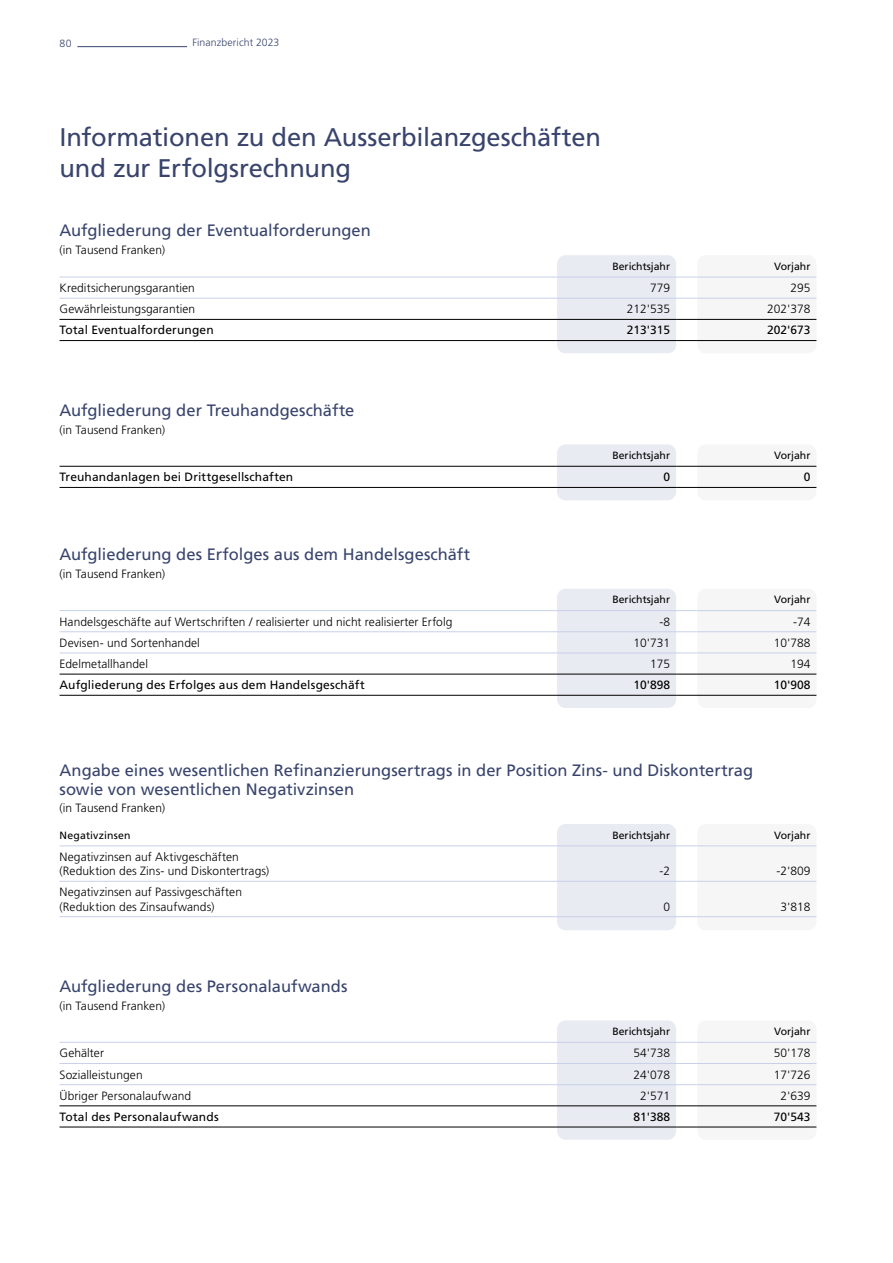
<style>
.page{position:relative;width:893px;height:1263px;background:#fff}
.page>*{position:absolute;margin:0;border:0;box-sizing:border-box;transform-origin:0 0}
.t1{font:25.5px/31.5px "Frutiger";letter-spacing:-.01em;color:#39446d}
.t2{font:16.5px/19.5px "Frutiger";color:#39446d}
.t3{font:300 12px/14.4px "Frutiger";letter-spacing:.005em;color:#000}
.t4{font:12px "Frutiger";letter-spacing:.01em;color:#000}
.t5{font:10.5px "Frutiger";color:#000}
.t6{font:300 10.5px "Frutiger";letter-spacing:.01em;color:#39446d}
.t7{font:10.5px "Frutiger";letter-spacing:.02em;color:#000}
</style>
<div class="page">
<hr style="left:77px;top:46px;width:110px;height:1px;background:#39446d">
<div style="left:697px;top:255px;width:119px;height:98px;background:#f6f6f6;border-radius:9px"></div>
<div style="left:697px;top:589px;width:119px;height:119px;background:#f6f6f6;border-radius:9px"></div>
<div style="left:697px;top:1020px;width:119px;height:120px;background:#f6f6f6;border-radius:9px"></div>
<div style="left:697px;top:824px;width:119px;height:106px;background:#f6f6f6;border-radius:9px"></div>
<div style="left:697px;top:444px;width:119px;height:56px;background:#f6f6f6;border-radius:9px"></div>
<div style="left:557px;top:255px;width:119px;height:98px;background:#e9ebf2;border-radius:9px"></div>
<div style="left:557px;top:589px;width:119px;height:119px;background:#e9ebf2;border-radius:9px"></div>
<div style="left:557px;top:1020px;width:119px;height:120px;background:#e9ebf2;border-radius:9px"></div>
<div style="left:557px;top:824px;width:119px;height:106px;background:#e9ebf2;border-radius:9px"></div>
<div style="left:557px;top:444px;width:119px;height:56px;background:#e9ebf2;border-radius:9px"></div>
<hr style="left:60px;top:277px;width:497px;height:1px;background:#c8d1e8">
<hr style="left:557px;top:277px;width:119px;height:1px;background:#c8d1e8">
<hr style="left:676px;top:277px;width:140px;height:1px;background:#c8d1e8">
<hr style="left:60px;top:298px;width:497px;height:1px;background:#c8d1e8">
<hr style="left:557px;top:298px;width:119px;height:1px;background:#c8d1e8">
<hr style="left:676px;top:298px;width:140px;height:1px;background:#c8d1e8">
<hr style="left:60px;top:319px;width:497px;height:1px;background:#000">
<hr style="left:557px;top:319px;width:119px;height:1px;background:#000">
<hr style="left:676px;top:319px;width:140px;height:1px;background:#000">
<hr style="left:60px;top:340px;width:497px;height:1px;background:#000">
<hr style="left:557px;top:340px;width:119px;height:1px;background:#000">
<hr style="left:676px;top:340px;width:140px;height:1px;background:#000">
<hr style="left:60px;top:610px;width:497px;height:1px;background:#c8d1e8">
<hr style="left:60px;top:652px;width:497px;height:1px;background:#c8d1e8">
<hr style="left:557px;top:610px;width:119px;height:1px;background:#c8d1e8">
<hr style="left:676px;top:610px;width:140px;height:1px;background:#c8d1e8">
<hr style="left:557px;top:652px;width:119px;height:1px;background:#c8d1e8">
<hr style="left:676px;top:652px;width:140px;height:1px;background:#c8d1e8">
<hr style="left:60px;top:631px;width:497px;height:1px;background:#c8d1e8">
<hr style="left:557px;top:631px;width:119px;height:1px;background:#c8d1e8">
<hr style="left:676px;top:631px;width:140px;height:1px;background:#c8d1e8">
<hr style="left:60px;top:695px;width:497px;height:1px;background:#000">
<hr style="left:557px;top:695px;width:119px;height:1px;background:#000">
<hr style="left:676px;top:695px;width:140px;height:1px;background:#000">
<hr style="left:60px;top:674px;width:497px;height:1px;background:#000">
<hr style="left:557px;top:674px;width:119px;height:1px;background:#000">
<hr style="left:676px;top:674px;width:140px;height:1px;background:#000">
<hr style="left:60px;top:1042px;width:497px;height:1px;background:#c8d1e8">
<hr style="left:60px;top:1084px;width:497px;height:1px;background:#c8d1e8">
<hr style="left:557px;top:1042px;width:119px;height:1px;background:#c8d1e8">
<hr style="left:676px;top:1042px;width:140px;height:1px;background:#c8d1e8">
<hr style="left:557px;top:1084px;width:119px;height:1px;background:#c8d1e8">
<hr style="left:676px;top:1084px;width:140px;height:1px;background:#c8d1e8">
<hr style="left:60px;top:1063px;width:497px;height:1px;background:#c8d1e8">
<hr style="left:557px;top:1063px;width:119px;height:1px;background:#c8d1e8">
<hr style="left:676px;top:1063px;width:140px;height:1px;background:#c8d1e8">
<hr style="left:60px;top:1127px;width:497px;height:1px;background:#000">
<hr style="left:557px;top:1127px;width:119px;height:1px;background:#000">
<hr style="left:676px;top:1127px;width:140px;height:1px;background:#000">
<hr style="left:60px;top:1105px;width:497px;height:1px;background:#000">
<hr style="left:557px;top:1105px;width:119px;height:1px;background:#000">
<hr style="left:676px;top:1105px;width:140px;height:1px;background:#000">
<hr style="left:60px;top:845px;width:497px;height:1px;background:#c8d1e8">
<hr style="left:60px;top:916px;width:497px;height:1px;background:#c8d1e8">
<hr style="left:557px;top:845px;width:119px;height:1px;background:#c8d1e8">
<hr style="left:676px;top:845px;width:140px;height:1px;background:#c8d1e8">
<hr style="left:557px;top:916px;width:119px;height:1px;background:#c8d1e8">
<hr style="left:676px;top:916px;width:140px;height:1px;background:#c8d1e8">
<hr style="left:60px;top:881px;width:497px;height:1px;background:#c8d1e8">
<hr style="left:557px;top:881px;width:119px;height:1px;background:#c8d1e8">
<hr style="left:676px;top:881px;width:140px;height:1px;background:#c8d1e8">
<hr style="left:60px;top:466px;width:497px;height:1px;background:#000">
<hr style="left:557px;top:466px;width:119px;height:1px;background:#000">
<hr style="left:676px;top:466px;width:140px;height:1px;background:#000">
<hr style="left:60px;top:487px;width:497px;height:1px;background:#000">
<hr style="left:557px;top:487px;width:119px;height:1px;background:#000">
<hr style="left:676px;top:487px;width:140px;height:1px;background:#000">
<p class="t6" style="left:60px;top:37px;width:14px">80</p>
<p class="t6" style="left:192px;top:37px;width:89px">Finanzbericht 2023</p>
<h1 class="t1" style="left:60px;top:121px;width:543px">Informationen zu den Ausserbilanzgeschäften und zur Erfolgsrechnung</h1>
<h2 class="t2" style="left:60px;top:220px;width:313px">Aufgliederung der Eventualforderungen</h2>
<p class="t3" style="left:60px;top:242px;width:107px">(in Tausend Franken)</p>
<p class="t5" style="left:612px;top:260px;width:59px">Berichtsjahr</p>
<p class="t5" style="left:774px;top:260px;width:38px">Vorjahr</p>
<p class="t3" style="left:60px;top:281px;width:137px">Kreditsicherungsgarantien</p>
<p class="t3" style="left:650px;top:281px;width:22px">779</p>
<p class="t3" style="left:790px;top:281px;width:22px">295</p>
<p class="t3" style="left:60px;top:302px;width:137px">Gewährleistungsgarantien</p>
<p class="t3" style="left:627px;top:302px;width:45px">212'535</p>
<p class="t3" style="left:767px;top:302px;width:45px">202'378</p>
<p class="t4" style="left:60px;top:323px;width:156px">Total Eventualforderungen</p>
<p class="t4" style="left:627px;top:323px;width:45px">213'315</p>
<p class="t4" style="left:767px;top:323px;width:45px">202'673</p>
<h2 class="t2" style="left:60px;top:400px;width:296px">Aufgliederung der Treuhandgeschäfte</h2>
<p class="t3" style="left:60px;top:422px;width:107px">(in Tausend Franken)</p>
<p class="t5" style="left:612px;top:449px;width:59px">Berichtsjahr</p>
<p class="t5" style="left:774px;top:449px;width:38px">Vorjahr</p>
<p class="t4" style="left:60px;top:470px;width:235px">Treuhandanlagen bei Drittgesellschaften</p>
<p class="t4" style="left:663px;top:470px;width:8px">0</p>
<p class="t4" style="left:804px;top:470px;width:8px">0</p>
<h2 class="t2" style="left:60px;top:544px;width:412px">Aufgliederung des Erfolges aus dem Handelsgeschäft</h2>
<p class="t3" style="left:60px;top:566px;width:107px">(in Tausend Franken)</p>
<p class="t5" style="left:612px;top:593px;width:59px">Berichtsjahr</p>
<p class="t5" style="left:774px;top:593px;width:38px">Vorjahr</p>
<p class="t3" style="left:60px;top:614px;width:394px">Handelsgeschäfte auf Wertschriften / realisierter und nicht realisierter Erfolg</p>
<p class="t3" style="left:659px;top:614px;width:12px">-8</p>
<p class="t3" style="left:793px;top:614px;width:19px">-74</p>
<p class="t3" style="left:60px;top:635px;width:142px">Devisen- und Sortenhandel</p>
<p class="t3" style="left:633px;top:635px;width:38px">10'731</p>
<p class="t3" style="left:774px;top:635px;width:38px">10'788</p>
<p class="t3" style="left:60px;top:657px;width:90px">Edelmetallhandel</p>
<p class="t3" style="left:650px;top:656px;width:22px">175</p>
<p class="t3" style="left:790px;top:656px;width:22px">194</p>
<p class="t4" style="left:60px;top:678px;width:307px">Aufgliederung des Erfolges aus dem Handelsgeschäft</p>
<p class="t4" style="left:633px;top:678px;width:38px">10'898</p>
<p class="t4" style="left:774px;top:678px;width:38px">10'908</p>
<h2 class="t2" style="left:60px;top:760px;width:695px">Angabe eines wesentlichen Refinanzierungsertrags in der Position Zins- und Diskontertrag sowie von wesentlichen Negativzinsen</h2>
<p class="t3" style="left:60px;top:801px;width:107px">(in Tausend Franken)</p>
<p class="t7" style="left:60px;top:829px;width:73px">Negativzinsen</p>
<p class="t5" style="left:612px;top:829px;width:59px">Berichtsjahr</p>
<p class="t5" style="left:774px;top:829px;width:38px">Vorjahr</p>
<p class="t3" style="left:60px;top:849px;width:211px">Negativzinsen auf Aktivgeschäften (Reduktion des Zins- und Diskontertrags)</p>
<p class="t3" style="left:659px;top:864px;width:12px">-2</p>
<p class="t3" style="left:776px;top:864px;width:36px">-2'809</p>
<p class="t3" style="left:60px;top:885px;width:184px">Negativzinsen auf Passivgeschäften (Reduktion des Zinsaufwands)</p>
<h2 class="t2" style="left:60px;top:976px;width:289px">Aufgliederung des Personalaufwands</h2>
<p class="t3" style="left:60px;top:998px;width:107px">(in Tausend Franken)</p>
<p class="t3" style="left:663px;top:899px;width:8px">0</p>
<p class="t3" style="left:780px;top:899px;width:32px">3'818</p>
<p class="t5" style="left:612px;top:1025px;width:59px">Berichtsjahr</p>
<p class="t5" style="left:774px;top:1025px;width:38px">Vorjahr</p>
<p class="t3" style="left:60px;top:1046px;width:46px">Gehälter</p>
<p class="t3" style="left:633px;top:1046px;width:38px">54'738</p>
<p class="t3" style="left:774px;top:1046px;width:38px">50'178</p>
<p class="t3" style="left:60px;top:1067px;width:85px">Sozialleistungen</p>
<p class="t3" style="left:633px;top:1067px;width:38px">24'078</p>
<p class="t3" style="left:774px;top:1067px;width:38px">17'726</p>
<p class="t3" style="left:60px;top:1088px;width:133px">Übriger Personalaufwand</p>
<p class="t3" style="left:640px;top:1088px;width:32px">2'571</p>
<p class="t3" style="left:780px;top:1088px;width:32px">2'639</p>
<p class="t4" style="left:60px;top:1110px;width:161px">Total des Personalaufwands</p>
<p class="t4" style="left:633px;top:1109px;width:38px">81'388</p>
<p class="t4" style="left:774px;top:1109px;width:38px">70'543</p>
</div>
